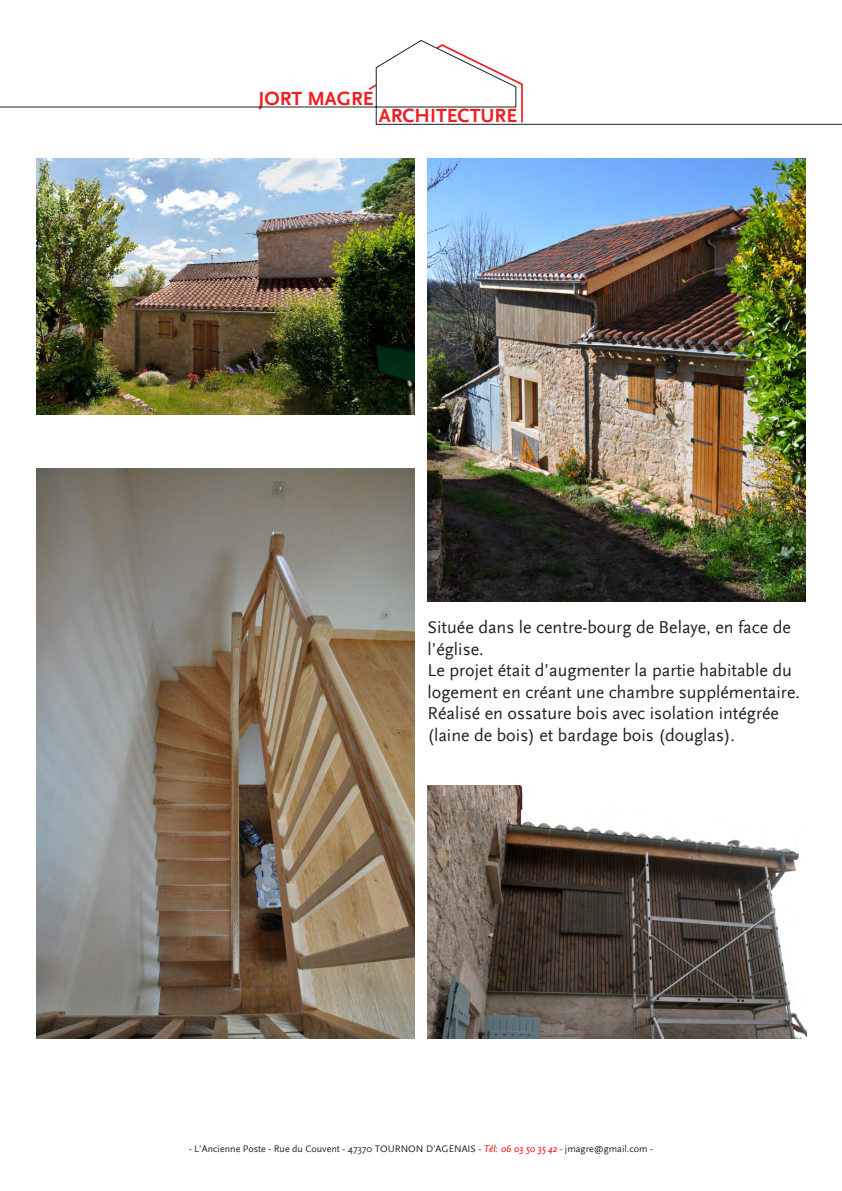
<style>
.page{position:relative;width:842px;height:1191px;background:#fff}
.page>*{position:absolute;margin:0;border:0;box-sizing:border-box;transform-origin:0 0}
.t1{font:700 20.1px "Scala Sans";color:#ee1f23}
.t2{font:18px/21.6px "Scala Sans";color:#231f20}
.t3{font:10px "Scala Sans";color:#231f20}
.s1{font-style:italic;color:#f00}
</style>
<div class="page">
<svg style="left:0;top:40px;width:842px;height:85px"></svg>
<img style="left:427px;top:159px;width:379px;height:442px">
<img style="left:37px;top:469px;width:378px;height:569px">
<img style="left:427px;top:785px;width:379px;height:253px">
<img style="left:37px;top:159px;width:378px;height:255px">
<p class="t1" style="left:258px;top:88px;width:117px">JORT MAGRE</p>
<p class="t1" style="left:379px;top:105px;width:140px">ARCHITECTURE</p>
<p class="t2" style="left:428px;top:616px;width:365px">Située dans le centre-bourg de Belaye, en face de l’église.</p>
<p class="t2" style="left:428px;top:660px;width:374px">Le projet était d’augmenter la partie habitable du logement en créant une chambre supplémentaire.</p>
<p class="t2" style="left:428px;top:703px;width:353px">Réalisé en ossature bois avec isolation intégrée (laine de bois) et bardage bois (douglas).</p>
<p class="t3" style="left:189px;top:1142px;width:465px">- L’Ancienne Poste - Rue du Couvent - 47370 TOURNON D’AGENAIS - <span class="s1">Tél: 06 03 50 35 42 -</span> jmagre@gmail.com -</p>
</div>
